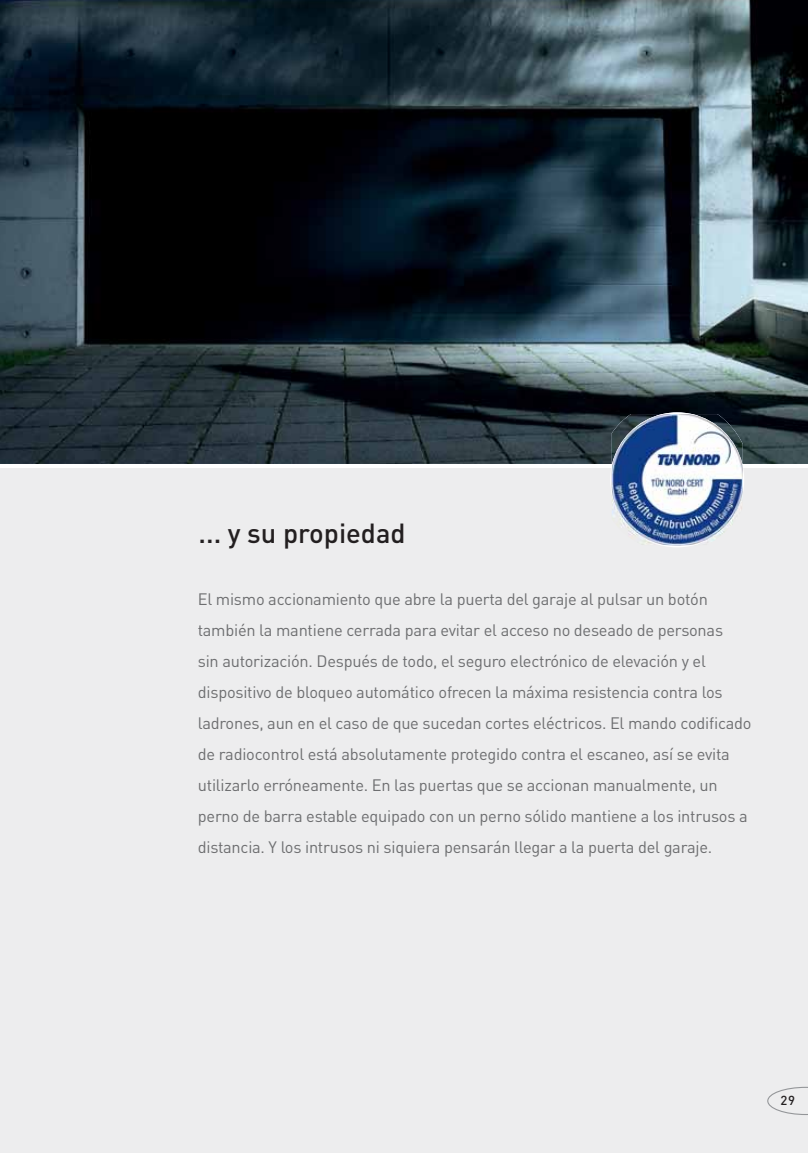
<style>
.page{position:relative;width:808px;height:1153px;background:#fff}
.page>*{position:absolute;margin:0;border:0;box-sizing:border-box;transform-origin:0 0}
.t1{font:500 27.3px "DIN";color:#231f20}
.t2{font:16.35px/30.9px "DIN";letter-spacing:-.015em;color:#6d6e70}
.t3{font:500 12.9px "DIN";color:#231f20}
</style>
<div class="page">
<div style="left:0;top:468px;width:808px;height:684px;background:#ededee"></div>
<img style="left:0;top:0;width:808px;height:464px">
<img style="left:612px;top:414px;width:130px;height:131px">
<svg style="left:767px;top:1086px;width:41px;height:29px"></svg>
<h1 class="t1" style="left:199px;top:524px;width:208px">... y su propiedad</h1>
<p class="t2" style="left:198px;top:586px;width:555px">El mismo accionamiento que abre la puerta del garaje al pulsar un botón también la mantiene cerrada para evitar el acceso no deseado de personas<br>sin autorización. Después de todo, el seguro electrónico de elevación y el dispositivo de bloqueo automático ofrecen la máxima resistencia contra los ladrones, aun en el caso de que sucedan cortes eléctricos. El mando codi-cado de radiocontrol está absolutamente protegido contra el escaneo, así se evita utilizarlo erróneamente. En las puertas que se accionan manualmente, un perno de barra estable equipado con un perno sólido mantiene a los intrusos a distancia. Y los intrusos ni siquiera pensarán llegar a la puerta del garaje.</p>
<p class="t3" style="left:780px;top:1095px;width:16px">29</p>
</div>
